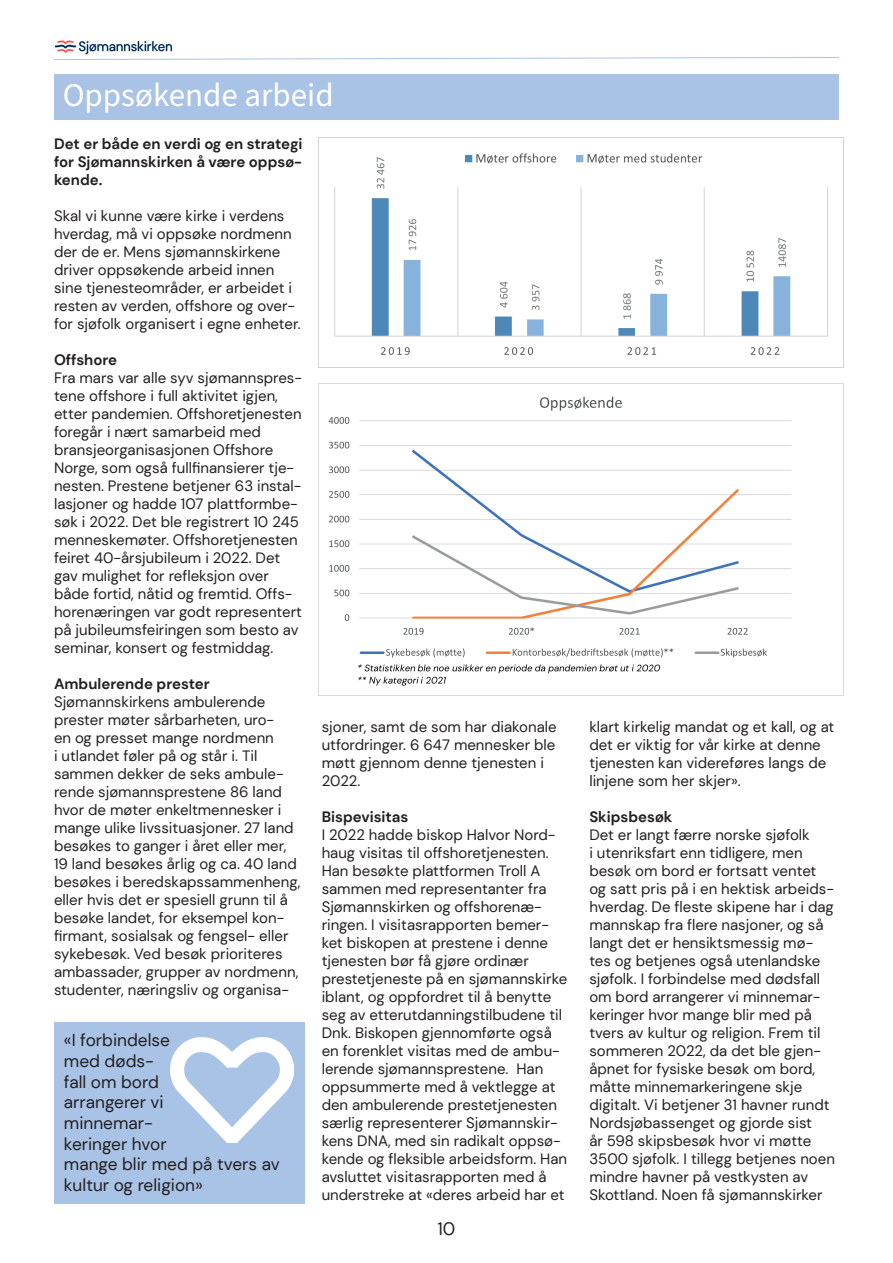
<style>
.page{position:relative;width:893px;height:1263px;background:#fff}
.page>*{position:absolute;margin:0;border:0;box-sizing:border-box;transform-origin:0 0}
.t1{font:33px "Source Sans Pro";color:#fff}
.t2{font:18px "DM Sans";color:#231f20}
.t3{font:17.25px/20.7px "DM Sans";color:#231f20}
.t4{font:15px/18px "DM Sans";color:#231f20}
.t5{font:700 15px/18px "DM Sans";color:#231f20;text-align:justify}
</style>
<div class="page">
<img style="left:54px;top:40px;width:119px;height:15px">
<svg style="left:54px;top:57px;width:785px;height:3px"></svg>
<div style="left:54px;top:1022px;width:251px;height:181px;background:#a8c3e5"></div>
<div style="left:54px;top:74px;width:785px;height:46px;background:#a8c3e5"></div>
<img style="left:334px;top:153px;width:494px;height:202px">
<img style="left:318px;top:383px;width:525px;height:312px">
<img style="left:170px;top:1037px;width:124px;height:105px">
<h1 class="t1" style="left:63px;top:73px;width:272px">Oppsøkende arbeid</h1>
<p class="t5" style="left:54px;top:135px;width:250px">Det er både en verdi og en strategi for Sjømannskirken å være oppsø&shy;kende.</p>
<p class="t4" style="left:54px;top:207px;width:248px">Skal vi kunne være kirke i verdens hverdag, må vi oppsøke nordmenn der de er. Mens sjømannskirkene driver oppsøkende arbeid innen sine tjenesteområder, er arbeidet i resten av verden, offshore og over&shy;for sjøfolk organisert i egne enheter.</p>
<p class="t5" style="left:54px;top:351px;width:65px">Offshore</p>
<p class="t4" style="left:54px;top:369px;width:250px">Fra mars var alle syv sjømannspres&shy;tene offshore i full aktivitet igjen, etter pandemien. Offshoretjenesten foregår i nært samarbeid med bransjeorganisasjonen Offshore Norge, som også fullfinansierer tje&shy;nesten. Prestene betjener 63 instal&shy;lasjoner og hadde 107 plattformbe&shy;søk i 2022. Det ble registrert 10 245 menneskemøter. Offshoretjenesten feiret 40-årsjubileum i 2022. Det gav mulighet for refleksjon over både fortid, nåtid og fremtid. Offs&shy;horenæringen var godt representert på jubileumsfeiringen som besto av seminar, konsert og festmiddag.</p>
<p class="t5" style="left:54px;top:675px;width:157px">Ambulerende prester</p>
<p class="t4" style="left:54px;top:693px;width:248px">Sjømannskirkens ambulerende prester møter sårbarheten, uro-<br>en og presset mange nordmenn<br>i utlandet føler på og står i. Til sammen dekker de seks ambule&shy;rende sjømannsprestene 86 land hvor de møter enkeltmennesker i mange ulike livssituasjoner. 27 land besøkes to ganger i året eller mer, 19 land besøkes årlig og ca. 40 land besøkes i beredskapssammenheng, eller hvis det er spesiell grunn til å besøke landet, for eksempel kon&shy;firmant, sosialsak og fengsel- eller sykebesøk. Ved besøk prioriteres ambassader, grupper av nordmenn, studenter, næringsliv og organisa-</p>
<p class="t4" style="left:322px;top:718px;width:236px">sjoner, samt de som har diakonale utfordringer. 6 647 mennesker ble møtt gjennom denne tjenesten i<br>2022.</p>
<p class="t5" style="left:322px;top:808px;width:88px">Bispevisitas</p>
<p class="t4" style="left:322px;top:826px;width:247px">I 2022 hadde biskop Halvor Nord&shy;haug visitas til offshoretjenesten.<br>Han besøkte plattformen Troll A sammen med representanter fra Sjømannskirken og offshorenæ&shy;ringen. I visitasrapporten bemer&shy;ket biskopen at prestene i denne tjenesten bør få gjøre ordinær prestetjeneste på en sjømannskirke iblant, og oppfordret til å benytte seg av etterutdanningstilbudene til Dnk. Biskopen gjennomførte også en forenklet visitas med de ambu&shy;lerende sjømannsprestene. Han oppsummerte med å vektlegge at den ambulerende prestetjenesten særlig representerer Sjømannskir&shy;kens DNA, med sin radikalt oppsø&shy;kende og fleksible arbeidsform. Han avsluttet visitasrapporten med å understreke at «deres arbeid har et</p>
<p class="t3" style="left:64px;top:1030px;width:217px">«I forbindelse<br>med døds-<br>fall om bord<br>arrangerer vi<br>minnemar-<br>keringer hvor<br>mange blir med på tvers av kultur og religion»</p>
<p class="t2" style="left:438px;top:1218px;width:19px">10</p>
<p class="t4" style="left:589px;top:718px;width:247px">klart kirkelig mandat og et kall, og at det er viktig for vår kirke at denne tjenesten kan videreføres langs de linjene som her skjer».</p>
<p class="t5" style="left:589px;top:808px;width:85px">Skipsbesøk</p>
<p class="t4" style="left:589px;top:826px;width:247px">Det er langt færre norske sjøfolk<br>i utenriksfart enn tidligere, men besøk om bord er fortsatt ventet og satt pris på i en hektisk arbeids&shy;hverdag. De fleste skipene har i dag mannskap fra flere nasjoner, og så langt det er hensiktsmessig mø&shy;tes og betjenes også utenlandske sjøfolk. I forbindelse med dødsfall om bord arrangerer vi minnemar&shy;keringer hvor mange blir med på tvers av kultur og religion. Frem til sommeren 2022, da det ble gjen&shy;åpnet for fysiske besøk om bord, måtte minnemarkeringene skje digitalt. Vi betjener 31 havner rundt Nordsjøbassenget og gjorde sist<br>år 598 skipsbesøk hvor vi møtte 3500 sjøfolk. I tillegg betjenes noen mindre havner på vestkysten av Skottland. Noen få sjømannskirker</p>
</div>
